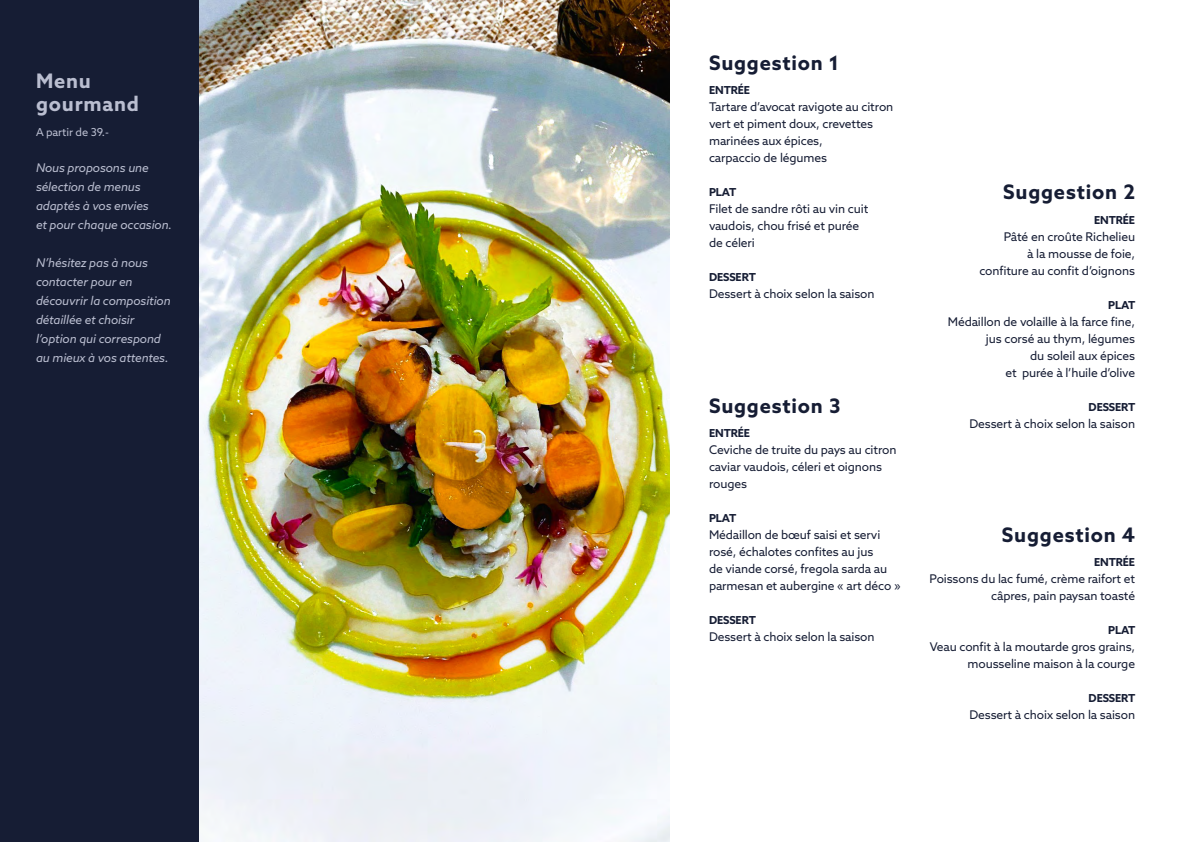
<style>
.page{position:relative;width:1191px;height:842px;background:#fff}
.page>*{position:absolute;margin:0;border:0;box-sizing:border-box;transform-origin:0 0}
.t1{font:700 20px "Azo Sans";letter-spacing:.04em;color:#161d34}
.t2{font:700 20px/23px "Azo Sans";letter-spacing:.04em;color:#babed0}
.t3{font:12px/17px "Azo Sans";letter-spacing:-.01em;color:#161d34}
.t4{font:italic 12px/19px "Azo Sans";letter-spacing:-.01em;color:#babed0}
.t5{font:700 11px "Azo Sans";letter-spacing:-.01em;color:#161d34}
.t6{font:11px "Azo Sans";letter-spacing:-.01em;color:#babed0}
</style>
<div class="page">
<div style="left:0;top:0;width:200px;height:842px;background:#161d34"></div>
<img style="left:200px;top:0;width:470px;height:842px">
<h1 class="t2" style="left:36px;top:69px;width:104px">Menu gourmand</h1>
<p class="t6" style="left:36px;top:125px;width:74px">A partir de 39.-</p>
<p class="t4" style="left:36px;top:158px;width:138px">Nous proposons une sélection de menus adaptés à vos envies<br>et pour chaque occasion.</p>
<p class="t4" style="left:36px;top:253px;width:136px">N’hésitez pas à nous contacter pour en découvrir la composition détaillée et choisir l’option qui correspond au mieux à vos attentes.</p>
<h1 class="t1" style="left:709px;top:50px;width:132px">Suggestion 1</h1>
<p class="t5" style="left:709px;top:83px;width:43px">ENTRÉE</p>
<p class="t3" style="left:709px;top:99px;width:186px">Tartare d’avocat ravigote au citron vert et piment doux, crevettes marinées aux épices,<br>carpaccio de légumes</p>
<p class="t5" style="left:709px;top:185px;width:29px">PLAT</p>
<p class="t3" style="left:709px;top:201px;width:161px">Filet de sandre rôti au vin cuit vaudois, chou frisé et purée de céleri</p>
<p class="t5" style="left:709px;top:270px;width:48px">DESSERT</p>
<p class="t3" style="left:709px;top:286px;width:167px">Dessert à choix selon la saison</p>
<h1 class="t1" style="left:709px;top:393px;width:133px">Suggestion 3</h1>
<p class="t5" style="left:709px;top:426px;width:43px">ENTRÉE</p>
<p class="t3" style="left:709px;top:441px;width:189px">Ceviche de truite du pays au citron caviar vaudois, céleri et oignons rouges</p>
<p class="t5" style="left:709px;top:511px;width:29px">PLAT</p>
<p class="t3" style="left:709px;top:526px;width:193px">Médaillon de bœuf saisi et servi rosé, échalotes confites au jus<br>de viande corsé, fregola sarda au parmesan et aubergine « art déco »</p>
<p class="t5" style="left:709px;top:613px;width:48px">DESSERT</p>
<p class="t3" style="left:709px;top:628px;width:167px">Dessert à choix selon la saison</p>
<h1 class="t1" style="left:1003px;top:179px;width:133px">Suggestion 2</h1>
<p class="t5" style="left:1094px;top:212px;width:43px">ENTRÉE</p>
<p class="t3" style="left:979px;top:228px;width:157px;text-align:right">Pâté en croûte Richelieu<br>à la mousse de foie, confiture au confit d’oignons</p>
<p class="t5" style="left:1108px;top:297px;width:29px">PLAT</p>
<p class="t3" style="left:947px;top:313px;width:189px;text-align:right">Médaillon de volaille à la farce fine, jus corsé au thym, légumes<br>du soleil aux épices<br>et purée à l’huile d’olive</p>
<p class="t5" style="left:1088px;top:399px;width:48px">DESSERT</p>
<p class="t3" style="left:969px;top:415px;width:167px">Dessert à choix selon la saison</p>
<h1 class="t1" style="left:1002px;top:522px;width:135px">Suggestion 4</h1>
<p class="t5" style="left:1094px;top:555px;width:43px">ENTRÉE</p>
<p class="t3" style="left:929px;top:570px;width:207px;text-align:right">Poissons du lac fumé, crème raifort et câpres, pain paysan toasté</p>
<p class="t5" style="left:1108px;top:623px;width:29px">PLAT</p>
<p class="t3" style="left:930px;top:638px;width:207px;text-align:right">Veau confit à la moutarde gros grains, mousseline maison à la courge</p>
<p class="t5" style="left:1088px;top:691px;width:48px">DESSERT</p>
<p class="t3" style="left:969px;top:706px;width:167px">Dessert à choix selon la saison</p>
</div>
